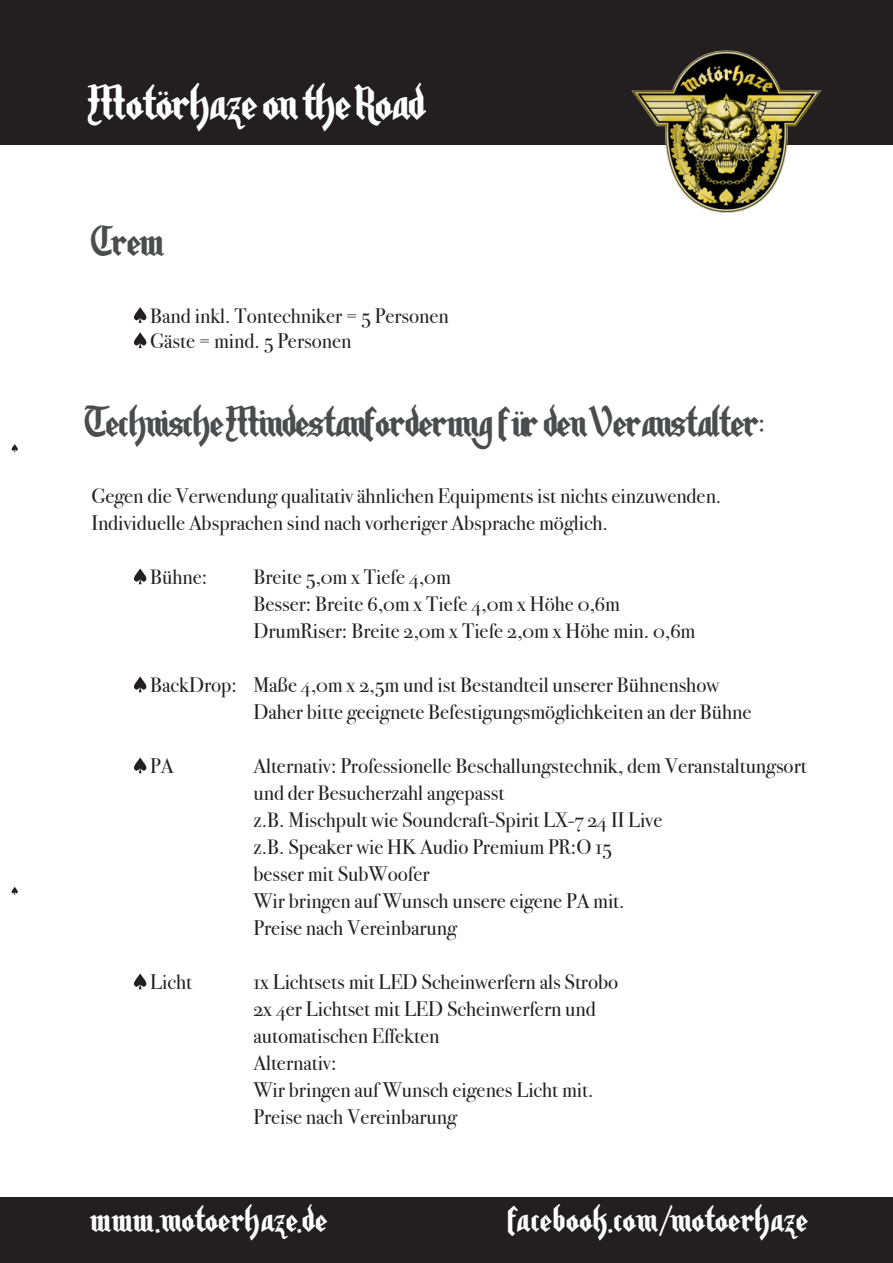
<style>
.page{position:relative;width:893px;height:1263px;background:#fff}
.page>*{position:absolute;margin:0;border:0;box-sizing:border-box;transform-origin:0 0}
.t1{font:36px "motorhead";color:#fff}
.t2{font:31.5px "motorhead";color:#4b4c4d}
.t3{font:27px "motorhead";letter-spacing:.04em;color:#fff}
.t4{font:21px/27px "Bodoni Svty Two OSITCTT";color:#231f20}
</style>
<div class="page">
<div style="left:0;top:0;width:893px;height:145px;background:#231f20"></div>
<div style="left:0;top:1197px;width:893px;height:66px;background:#231f20"></div>
<svg style="left:12px;top:444px;width:6px;height:8px"></svg>
<svg style="left:12px;top:887px;width:6px;height:8px"></svg>
<svg style="left:134px;top:307px;width:12px;height:16px"></svg>
<svg style="left:134px;top:332px;width:12px;height:16px"></svg>
<svg style="left:134px;top:568px;width:12px;height:16px"></svg>
<svg style="left:134px;top:676px;width:12px;height:16px"></svg>
<svg style="left:134px;top:757px;width:12px;height:16px"></svg>
<svg style="left:134px;top:973px;width:12px;height:16px"></svg>
<img style="left:631px;top:50px;width:190px;height:163px">
<h1 class="t1" style="left:91px;top:77px;width:335px">Motörhaze on the Road</h1>
<h2 class="t2" style="left:91px;top:218px;width:73px">Crew</h2>
<p class="t4" style="left:150px;top:303px;width:300px;line-height:25.2px">Band inkl. Tontechniker = 5 Personen<br>Gäste = mind. 5 Personen</p>
<h2 class="t2" style="left:91px;top:399px;width:675px">Technische Mindestanforderung für den Veranstalter:</h2>
<p class="t4" style="left:91px;top:483px;width:631px">Gegen die Verwendung qualitativ ähnlichen Equipments ist nichts einzuwenden.<br>Individuelle Absprachen sind nach vorheriger Absprache möglich.</p>
<p class="t4" style="left:150px;top:564px;width:59px">Bühne:</p>
<p class="t4" style="left:253px;top:564px;width:443px">Breite 5,0m x Tiefe 4,0m<br>Besser: Breite 6,0m x Tiefe 4,0m x Höhe 0,6m<br>DrumRiser: Breite 2,0m x Tiefe 2,0m x Höhe min. 0,6m</p>
<p class="t4" style="left:253px;top:672px;width:499px;text-indent:-103px">BackDrop: Maße 4,0m x 2,5m und ist Bestandteil unserer Bühnenshow<br>Daher bitte geeignete Befestigungsmöglichkeiten an der Bühne</p>
<p class="t4" style="left:150px;top:753px;width:25px">PA</p>
<p class="t4" style="left:253px;top:753px;width:555px">Alternativ: Professionelle Beschallungstechnik, dem Veranstaltungsort und der Besucherzahl angepasst<br>z.B. Mischpult wie Soundcraft-Spirit LX-7 24 II Live<br>z.B. Speaker wie HK Audio Premium PR:O 15<br>besser mit SubWoofer<br>Wir bringen auf Wunsch unsere eigene PA mit.<br>Preise nach Vereinbarung</p>
<p class="t4" style="left:150px;top:969px;width:43px">Licht</p>
<p class="t4" style="left:253px;top:969px;width:366px">1x Lichtsets mit LED Scheinwerfern als Strobo<br>2x 4er Lichtset mit LED Scheinwerfern und automatischen Effekten<br>Alternativ:<br>Wir bringen auf Wunsch eigenes Licht mit.<br>Preise nach Vereinbarung</p>
<p class="t3" style="left:91px;top:1199px;width:238px">www.motoerhaze.de</p>
<p class="t3" style="left:508px;top:1199px;width:301px">facebook.com/motoerhaze</p>
</div>
